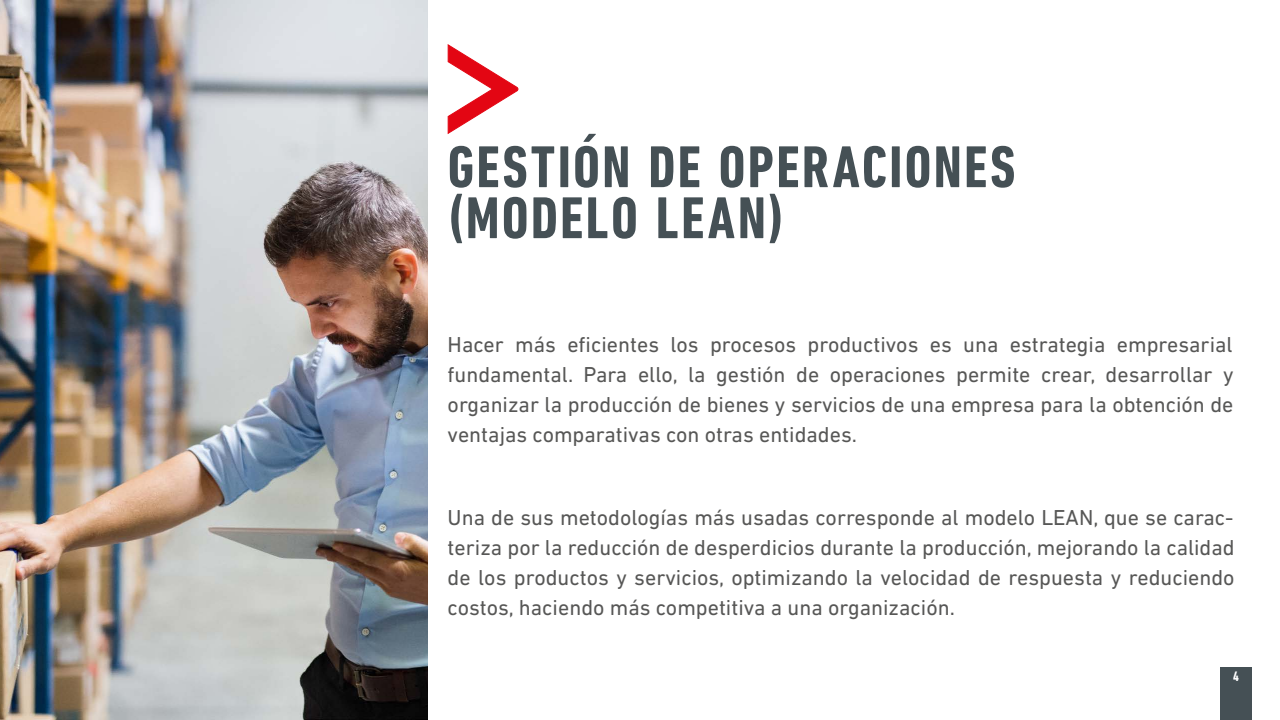
<style>
.page{position:relative;width:1280px;height:720px;background:#fff}
.page>*{position:absolute;margin:0;border:0;box-sizing:border-box;transform-origin:0 0}
.t1{font:700 condensed 60px/51px "DIN Next LT Pro";letter-spacing:.035em;color:#455055}
.t2{font:22px/30px "DIN Next LT Pro";color:#575756;text-align:justify}
.t3{font:700 condensed 14px "DIN Next LT Pro";color:#fff}
</style>
<div class="page">
<img style="left:0;top:0;width:428px;height:720px">
<svg style="left:447px;top:44px;width:72px;height:90px"></svg>
<div style="left:1221px;top:667px;width:31px;height:53px;background:#455055"></div>
<h1 class="t1" style="left:448px;top:141px;width:569px">GESTIÓN DE OPERACIONES (MODELO LEAN)</h1>
<p class="t2" style="left:448px;top:329px;width:788px">Hacer más eficientes los procesos productivos es una estrategia empresarial fundamental. Para ello, la gestión de operaciones permite crear, desarrollar y organizar la producción de bienes y servicios de una empresa para la obtención de ventajas comparativas con otras entidades.</p>
<p class="t2" style="left:448px;top:502px;width:789px">Una de sus metodologías más usadas corresponde al modelo LEAN, que se carac&shy;teriza por la reducción de desperdicios durante la producción, mejorando la calidad de los productos y servicios, optimizando la velocidad de respuesta y reduciendo costos, haciendo más competitiva a una organización.</p>
<p class="t3" style="left:1233px;top:669px;width:7px">4</p>
</div>
